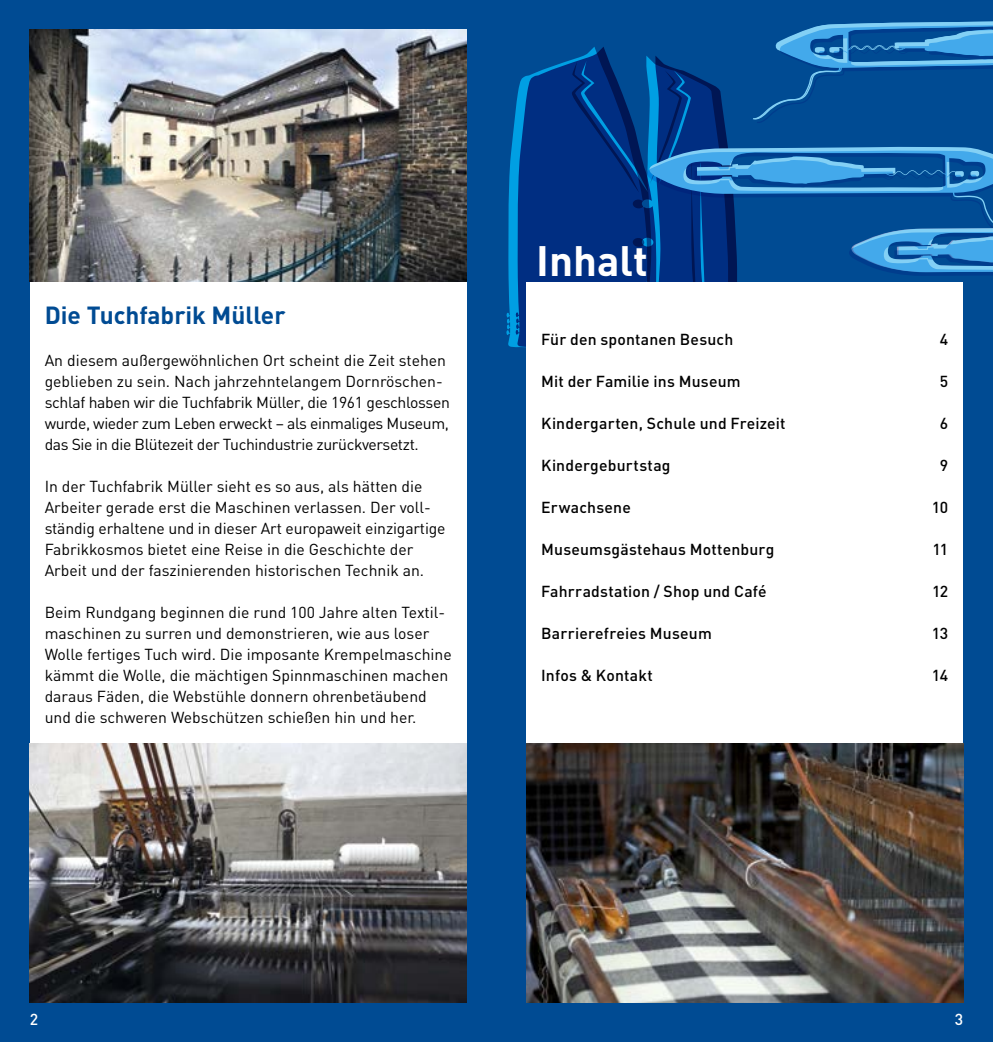
<style>
.page{position:relative;width:993px;height:1042px;background:#fff}
.page>*{position:absolute;margin:0;border:0;box-sizing:border-box;transform-origin:0 0}
.t1{font:700 42px "DIN";color:#fff}
.t2{font:700 24.5px "DIN";color:#004b93}
.t3{font:15.75px/21px "DIN";color:#000}
.t4{font:15.75px/21px "DIN";letter-spacing:-.02em;color:#000}
.t5{font:500 15.75px "DIN";letter-spacing:.01em;color:#000}
.t6{font:500 15.75px "DIN";color:#fff}
</style>
<div class="page">
<div style="left:0;top:0;width:992px;height:1042px;background:#004b93"></div>
<svg style="left:753px;top:21px;width:238px;height:102px"></svg>
<svg style="left:506px;top:118px;width:9px;height:229px;fill:#009fe3"></svg>
<svg style="left:515px;top:47px;width:213px;height:301px;fill:#002e82"></svg>
<svg style="left:642px;top:147px;width:349px;height:178px"></svg>
<div style="left:30px;top:30px;width:436px;height:972px;background:#fff"></div>
<img style="left:30px;top:30px;width:436px;height:252px">
<div style="left:526px;top:282px;width:436px;height:720px;background:#fff"></div>
<img style="left:30px;top:744px;width:436px;height:258px">
<img style="left:526px;top:744px;width:436px;height:258px">
<h2 class="t2" style="left:45px;top:299px;width:242px">Die Tuchfabrik Müller</h2>
<p class="t4" style="left:45px;top:349px;width:406px">An diesem außergewöhnlichen Ort scheint die Zeit stehen geblieben zu sein. Nach jahrzehntelangem Dornröschen&shy;schlaf haben wir die Tuchfabrik Müller, die 1961 geschlossen wurde, wieder zum Leben erweckt – als einmaliges Museum, das Sie in die Blütezeit der Tuchindustrie zurückversetzt.</p>
<p class="t3" style="left:45px;top:475px;width:402px">In der Tuchfabrik Müller sieht es so aus, als hätten die Arbeiter gerade erst die Maschinen verlassen. Der voll&shy;ständig erhaltene und in dieser Art europaweit einzigartige Fabrikkosmos bietet eine Reise in die Geschichte der Arbeit und der faszinierenden historischen Technik an.</p>
<p class="t3" style="left:45px;top:601px;width:408px">Beim Rundgang beginnen die rund 100 Jahre alten Textil&shy;maschinen zu surren und demonstrieren, wie aus loser Wolle fertiges Tuch wird. Die imposante Krempelmaschine kämmt die Wolle, die mächtigen Spinnmaschinen machen daraus Fäden, die Webstühle donnern ohrenbetäubend und die schweren Webschützen schießen hin und her.</p>
<h1 class="t1" style="left:536px;top:234px;width:113px">Inhalt</h1>
<p class="t5" style="left:541px;top:329px;width:194px">Für den spontanen Besuch</p>
<p class="t5" style="left:939px;top:329px;width:10px">4</p>
<p class="t5" style="left:541px;top:371px;width:201px">Mit der Familie ins Museum</p>
<p class="t5" style="left:939px;top:371px;width:10px">5</p>
<p class="t5" style="left:541px;top:413px;width:246px">Kindergarten, Schule und Freizeit</p>
<p class="t5" style="left:939px;top:413px;width:10px">6</p>
<p class="t5" style="left:541px;top:455px;width:131px">Kindergeburtstag</p>
<p class="t5" style="left:939px;top:455px;width:10px">9</p>
<p class="t5" style="left:541px;top:497px;width:91px">Erwachsene</p>
<p class="t5" style="left:931px;top:497px;width:18px">10</p>
<p class="t5" style="left:541px;top:539px;width:235px">Museumsgästehaus Mottenburg</p>
<p class="t5" style="left:932px;top:539px;width:17px">11</p>
<p class="t5" style="left:541px;top:581px;width:227px">Fahrradstation / Shop und Café</p>
<p class="t5" style="left:931px;top:581px;width:18px">12</p>
<p class="t5" style="left:541px;top:623px;width:172px">Barrierefreies Museum</p>
<p class="t5" style="left:931px;top:623px;width:18px">13</p>
<p class="t5" style="left:541px;top:665px;width:113px">Infos &amp; Kontakt</p>
<p class="t5" style="left:931px;top:665px;width:18px">14</p>
<p class="t6" style="left:30px;top:1009px;width:10px">2</p>
<p class="t6" style="left:954px;top:1009px;width:10px">3</p>
</div>
